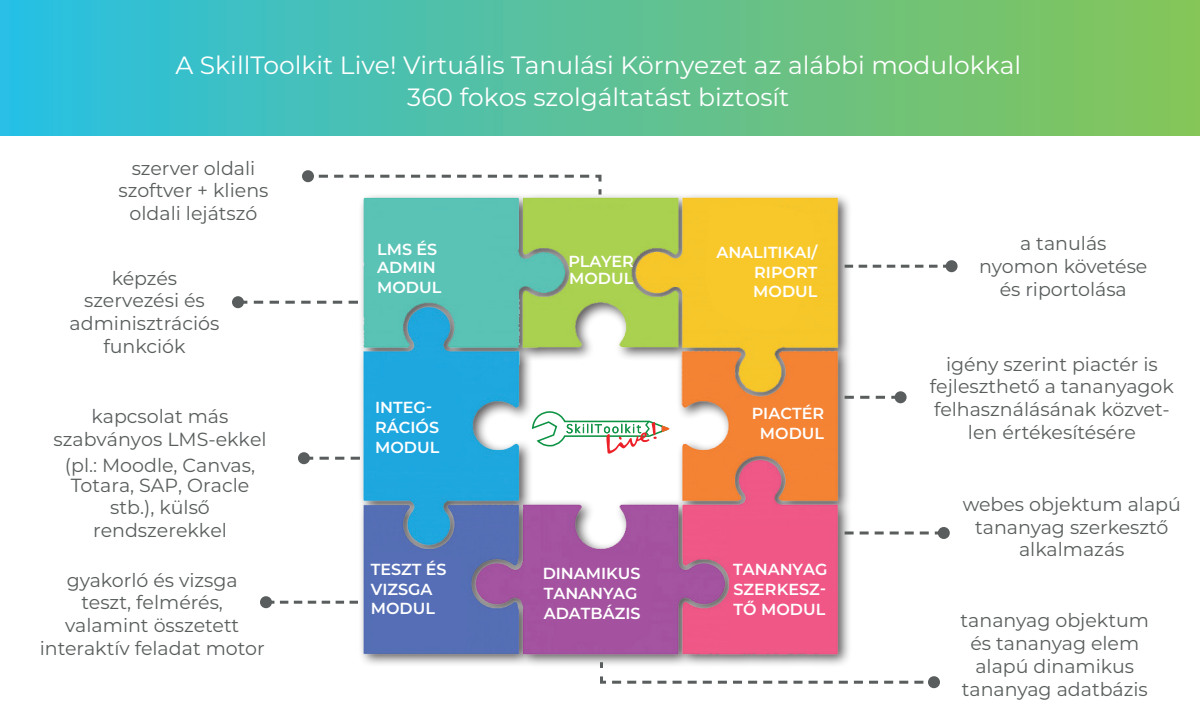
<style>
.page{position:relative;width:1200px;height:720px;background:#fff}
.page>*{position:absolute;margin:0;border:0;box-sizing:border-box;transform-origin:0 0}
.t1{font:25px/31.8px "Montserrat";color:#fff;text-align:center}
.t2{font:19px/22.8px "Montserrat";color:#595d5d;text-align:center}
.t3{font:600 16px/19.9px "Montserrat";color:#fff}
</style>
<div class="page">
<div style="left:0;top:0;width:1200px;height:136px;background:linear-gradient(to right,#2bbfe0,#88c454)"></div>
<img style="left:351px;top:195px;width:498px;height:467px">
<svg style="left:305px;top:173px;width:298px;height:25px"></svg>
<div style="left:302px;top:170px;width:12px;height:12px;background:#595d5d;border-radius:50%"></div>
<svg style="left:244px;top:301px;width:114px;height:3px"></svg>
<div style="left:232px;top:296px;width:12px;height:12px;background:#595d5d;border-radius:50%"></div>
<svg style="left:845px;top:265px;width:101px;height:3px"></svg>
<div style="left:946px;top:260px;width:12px;height:12px;background:#595d5d;border-radius:50%"></div>
<svg style="left:845px;top:531px;width:93px;height:3px"></svg>
<div style="left:938px;top:527px;width:12px;height:12px;background:#595d5d;border-radius:50%"></div>
<svg style="left:845px;top:396px;width:50px;height:3px"></svg>
<div style="left:895px;top:391px;width:12px;height:12px;background:#595d5d;border-radius:50%"></div>
<svg style="left:272px;top:601px;width:86px;height:3px"></svg>
<div style="left:260px;top:596px;width:12px;height:12px;background:#595d5d;border-radius:50%"></div>
<svg style="left:310px;top:457px;width:50px;height:3px"></svg>
<div style="left:298px;top:452px;width:12px;height:12px;background:#595d5d;border-radius:50%"></div>
<svg style="left:598px;top:659px;width:339px;height:26px"></svg>
<div style="left:928px;top:676px;width:12px;height:12px;background:#595d5d;border-radius:50%"></div>
<svg style="left:532px;top:411px;width:138px;height:43px"></svg>
<h1 class="t1" style="left:175px;top:48px;width:847px">A SkillToolkit Live! Virtuális Tanulási Környezet az alábbi modulokkal<br>360 fokos szolgáltatást biztosít</h1>
<p class="t2" style="left:119px;top:156px;width:151px">szerver oldali szoftver + kliens oldali lejátszó</p>
<p class="t2" style="left:70px;top:266px;width:151px">képzés szervezési és adminisztrációs funkciók</p>
<p class="t2" style="left:53px;top:404px;width:215px">kapcsolat más szabványos LMS-ekkel</p>
<p class="t2" style="left:65px;top:455px;width:192px;line-height:19.6px">(pl.: Moodle, Canvas,<br>Totara, SAP, Oracle</p>
<p class="t2" style="left:93px;top:496px;width:135px">stb.), külső rendszerekkel</p>
<p class="t2" style="left:40px;top:568px;width:226px">gyakorló és vizsga teszt, felmérés, valamint összetett interaktív feladat motor</p>
<p class="t3" style="left:377px;top:240px;width:62px;line-height:18px">LMS ÉS<br>ADMIN</p>
<p class="t3" style="left:377px;top:277px;width:66px">MODUL</p>
<p class="t3" style="left:569px;top:253px;width:67px;line-height:16.4px">PLAYER<br>MODUL</p>
<p class="t3" style="left:753px;top:241px;width:66px;text-align:justify;text-indent:-37px">ANALITIKAI/ RIPORT MODUL</p>
<p class="t3" style="left:375px;top:396px;width:66px">INTEG-<br>RÁCIÓS<br>MODUL</p>
<p class="t3" style="left:752px;top:402px;width:74px;text-align:center">PIACTÉR<br>MODUL</p>
<p class="t3" style="left:371px;top:558px;width:77px">TESZT ÉS<br>VIZSGA<br>MODUL</p>
<p class="t3" style="left:543px;top:563px;width:99px">DINAMIKUS<br>TANANYAG<br>ADATBÁZIS</p>
<p class="t3" style="left:733px;top:559px;width:96px;text-align:justify">TANANYAG SZERKESZ-TŐ MODUL</p>
<p class="t2" style="left:979px;top:231px;width:170px">a tanulás nyomon követése és riportolása</p>
<p class="t2" style="left:930px;top:352px;width:246px">igény szerint piactér is fejleszthető a tananyagok felhasználásának közvet&shy;len értékesítésére</p>
<p class="t2" style="left:963px;top:492px;width:220px">webes objektum alapú tananyag szerkesztő alkalmazás</p>
<p class="t2" style="left:961px;top:608px;width:190px">tananyag objektum és tananyag elem alapú dinamikus tananyag adatbázis</p>
</div>
